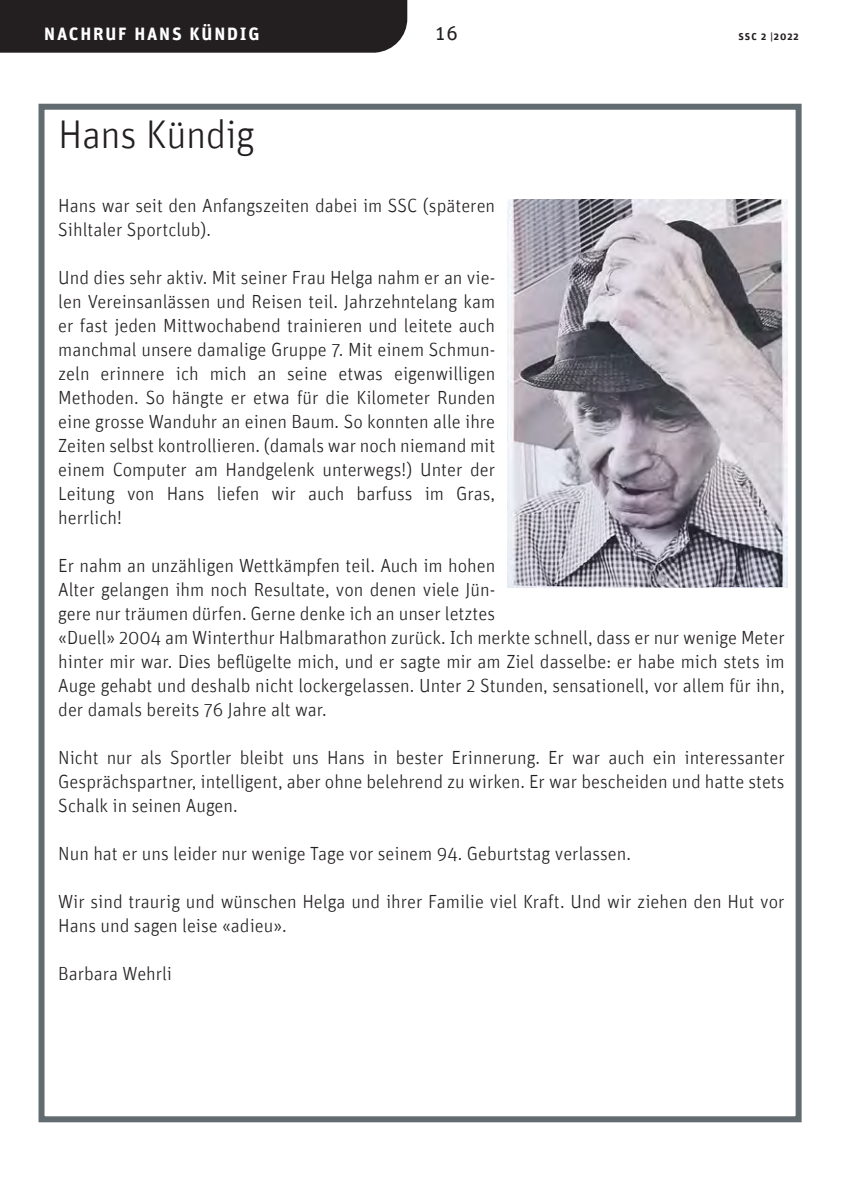
<style>
.page{position:relative;width:843px;height:1194px;background:#fff}
.page>*{position:absolute;margin:0;border:0;box-sizing:border-box;transform-origin:0 0}
.t1{font:300 40px "Unit";letter-spacing:-.015em;color:#231f20}
.t2{font:20px "Unit";color:#231f20}
.t3{font:300 19px/24px "Unit";color:#231f20}
.t4{font:700 18px "Unit";letter-spacing:.1em;color:#fff}
.t5{font:700 10px "Unit";letter-spacing:.1em;color:#231f20}
</style>
<div class="page">
<img style="left:507px;top:199px;width:280px;height:388px">
<div style="left:39px;top:104px;width:762px;height:1018px;border:6px solid #616b70"></div>
<div style="left:0;top:0;width:407px;height:53px;background:#231f20"></div>
<p class="t4" style="left:44px;top:23px;width:216px">NACHRUF HANS KÜNDIG</p>
<p class="t2" style="left:435px;top:21px;width:24px">16</p>
<p class="t5" style="left:738px;top:30px;width:62px">SSC 2 |2022</p>
<h1 class="t1" style="left:58px;top:111px;width:198px">Hans Kündig</h1>
<p class="t3" style="left:58px;top:193px;width:438px">Hans war seit den Anfangszeiten dabei im SSC (späteren<br>Sihltaler Sportclub).</p>
<p class="t3" style="left:58px;top:265px;width:438px;text-align:justify">Und dies sehr aktiv. Mit seiner Frau Helga nahm er an vie&shy;len Vereinsanlässen und Reisen teil. Jahrzehntelang kam er fast jeden Mittwochabend trainieren und leitete auch manchmal unsere damalige Gruppe 7. Mit einem Schmun&shy;zeln erinnere ich mich an seine etwas eigenwilligen Methoden. So hängte er etwa für die Kilometer Runden eine grosse Wanduhr an einen Baum. So konnten alle ihre Zeiten selbst kontrollieren. (damals war noch niemand mit einem Computer am Handgelenk unterwegs!) Unter der Leitung von Hans liefen wir auch barfuss im Gras, herrlich!</p>
<p class="t3" style="left:58px;top:553px;width:727px">Er nahm an unzähligen Wettkämpfen teil. Auch im hohen<br>Alter gelangen ihm noch Resultate, von denen viele Jün-<br>gere nur träumen dürfen. Gerne denke ich an unser letztes<br>«Duell» 2004 am Winterthur Halbmarathon zurück. Ich merkte schnell, dass er nur wenige Meter hinter mir war. Dies beflügelte mich, und er sagte mir am Ziel dasselbe: er habe mich stets im Auge gehabt und deshalb nicht lockergelassen. Unter 2 Stunden, sensationell, vor allem für ihn, der damals bereits 76 Jahre alt war.</p>
<p class="t3" style="left:58px;top:745px;width:727px;text-align:justify">Nicht nur als Sportler bleibt uns Hans in bester Erinnerung. Er war auch ein interessanter Gesprächspartner, intelligent, aber ohne belehrend zu wirken. Er war bescheiden und hatte stets Schalk in seinen Augen.</p>
<p class="t3" style="left:58px;top:841px;width:574px">Nun hat er uns leider nur wenige Tage vor seinem 94. Geburtstag verlassen.</p>
<p class="t3" style="left:58px;top:889px;width:727px">Wir sind traurig und wünschen Helga und ihrer Familie viel Kraft. Und wir ziehen den Hut vor<br>Hans und sagen leise «adieu».</p>
<p class="t3" style="left:58px;top:961px;width:115px">Barbara Wehrli</p>
</div>
